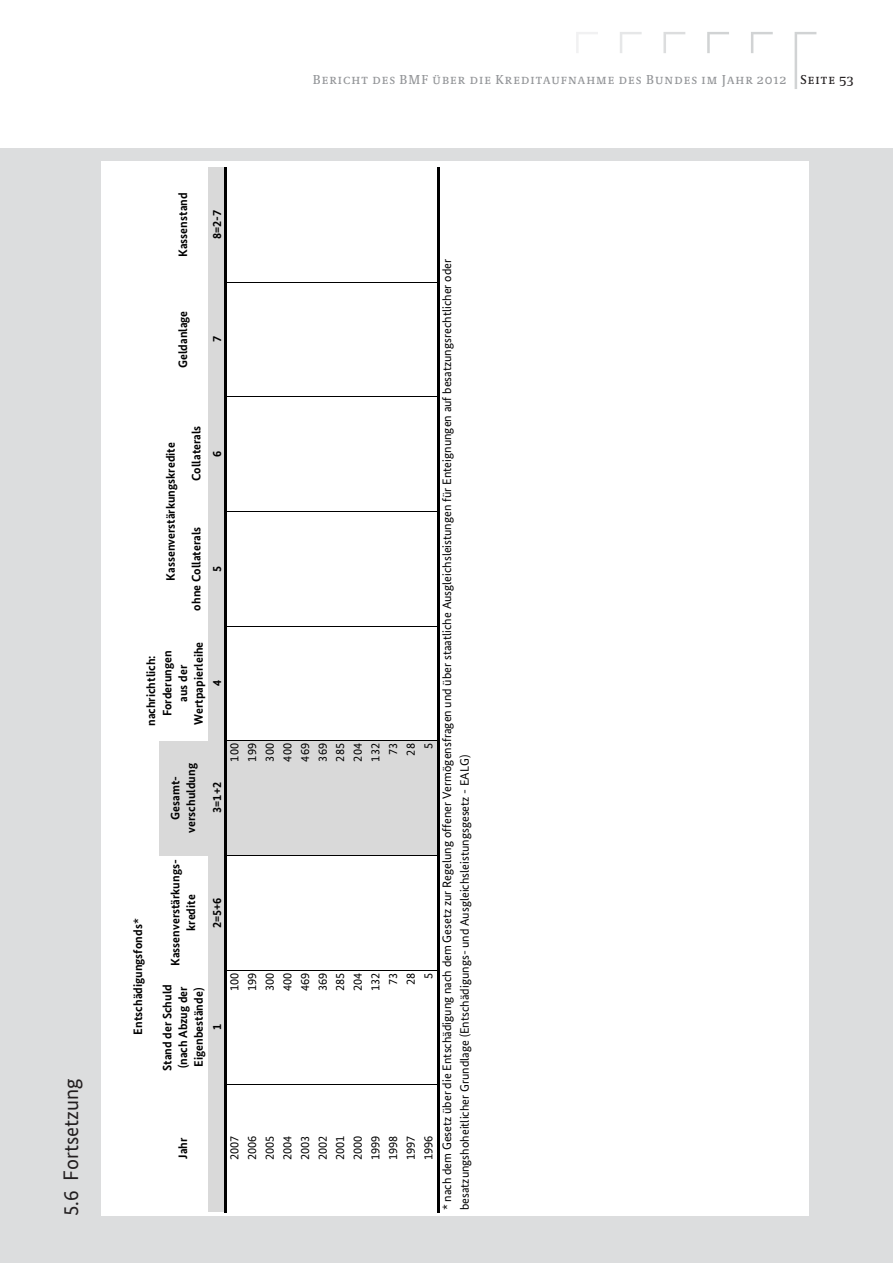
<style>
.page{position:relative;width:893px;height:1263px;background:#fff}
.page>*{position:absolute;margin:0;border:0;box-sizing:border-box;transform-origin:0 0}
.t1{font:21px "Bundes Sans";color:#231f20}
.t2{font:13.5px "Neue Demos SC Os F";letter-spacing:.075em;color:#939598}
.t3{font:12.3px/17.5px "Bundes Sans Office+T42";color:#000;text-align:right}
.t4{font:700 12.3px "Bundes Sans";letter-spacing:.005em;color:#000}
.s1{color:#231f20}
</style>
<div class="page">
<div style="left:0;top:149px;width:892px;height:1114px;background:#dcddde"></div>
<div style="left:101px;top:162px;width:707px;height:1054px;background:#fff"></div>
<div style="left:159px;top:741px;width:50px;height:114px;background:#d9d9d9"></div>
<div style="left:208px;top:167px;width:18px;height:1045px;background:#d9d9d9"></div>
<div style="left:225px;top:741px;width:18px;height:114px;background:#d9d9d9"></div>
<div style="left:243px;top:741px;width:18px;height:114px;background:#d9d9d9"></div>
<div style="left:261px;top:741px;width:17px;height:114px;background:#d9d9d9"></div>
<div style="left:278px;top:741px;width:18px;height:114px;background:#d9d9d9"></div>
<div style="left:296px;top:741px;width:18px;height:114px;background:#d9d9d9"></div>
<div style="left:314px;top:741px;width:17px;height:114px;background:#d9d9d9"></div>
<div style="left:331px;top:741px;width:18px;height:114px;background:#d9d9d9"></div>
<div style="left:349px;top:741px;width:18px;height:114px;background:#d9d9d9"></div>
<div style="left:366px;top:741px;width:18px;height:114px;background:#d9d9d9"></div>
<div style="left:384px;top:741px;width:18px;height:114px;background:#d9d9d9"></div>
<div style="left:402px;top:741px;width:18px;height:114px;background:#d9d9d9"></div>
<div style="left:419px;top:741px;width:19px;height:114px;background:#d9d9d9"></div>
<hr style="left:226px;top:1084px;width:211px;height:1px;background:#000">
<hr style="left:226px;top:970px;width:211px;height:1px;background:#000">
<hr style="left:226px;top:855px;width:211px;height:1px;background:#000">
<hr style="left:226px;top:741px;width:211px;height:1px;background:#000">
<hr style="left:226px;top:626px;width:211px;height:1px;background:#000">
<hr style="left:226px;top:511px;width:211px;height:1px;background:#000">
<hr style="left:226px;top:397px;width:211px;height:1px;background:#000">
<hr style="left:226px;top:282px;width:211px;height:1px;background:#000">
<hr style="left:224px;top:167px;width:2px;height:1045px;background:#000">
<hr style="left:437px;top:167px;width:2px;height:1045px;background:#000">
<svg style="left:794px;top:32px;width:22px;height:57px"></svg>
<svg style="left:576px;top:32px;width:22px;height:21px"></svg>
<svg style="left:620px;top:32px;width:21px;height:21px"></svg>
<svg style="left:663px;top:32px;width:22px;height:21px"></svg>
<svg style="left:707px;top:32px;width:22px;height:21px"></svg>
<svg style="left:751px;top:32px;width:21px;height:21px"></svg>
<p class="t1" style="left:63px;top:1181px;width:104px;rotate:-90deg">Fortsetzung</p>
<p class="t1" style="left:63px;top:1216px;width:27px;rotate:-90deg">5.6</p>
<p class="t2" style="left:313px;top:71px;width:542px">Bericht des BMF über die Kreditaufnahme des Bundes im Jahr 2012 <span class="s1">Seite 53</span></p>
<p class="t4" style="left:178px;top:257px;width:66px;rotate:-90deg">Kassenstand</p>
<p class="t4" style="left:178px;top:368px;width:59px;rotate:-90deg">Geldanlage</p>
<p class="t4" style="left:212px;top:239px;width:31px;rotate:-90deg">8=2-7</p>
<p class="t4" style="left:212px;top:342px;width:8px;rotate:-90deg">7</p>
<p class="t4" style="left:166px;top:581px;width:140px;rotate:-90deg">Kassenverstärkungskredite</p>
<p class="t4" style="left:191px;top:481px;width:57px;rotate:-90deg">Collaterals</p>
<p class="t4" style="left:212px;top:456px;width:8px;rotate:-90deg">6</p>
<p class="t4" style="left:191px;top:611px;width:85px;rotate:-90deg">ohne Collaterals</p>
<p class="t4" style="left:212px;top:572px;width:8px;rotate:-90deg">5</p>
<p class="t4" style="left:194px;top:725px;width:85px;rotate:-90deg">Wertpapierleihe</p>
<p class="t4" style="left:162px;top:716px;width:68px;rotate:-90deg">Forderungen</p>
<p class="t4" style="left:146px;top:726px;width:72px;rotate:-90deg">nachrichtlich:</p>
<p class="t4" style="left:178px;top:702px;width:38px;rotate:-90deg">aus der</p>
<p class="t4" style="left:212px;top:686px;width:8px;rotate:-90deg">4</p>
<p class="t4" style="left:186px;top:833px;width:71px;rotate:-90deg">verschuldung</p>
<p class="t4" style="left:170px;top:820px;width:45px;rotate:-90deg">Gesamt-</p>
<p class="t4" style="left:212px;top:813px;width:32px;rotate:-90deg">3=1+2</p>
<p class="t3" style="left:226px;top:762px;width:20px;rotate:-90deg">100<br>199<br>300<br>400<br>469<br>369<br>285<br>204<br>132<br>73<br>28<br>5</p>
<p class="t4" style="left:133px;top:1034px;width:118px;rotate:-90deg">Entschädigungsfonds*</p>
<p class="t4" style="left:170px;top:966px;width:108px;rotate:-90deg">Kassenverstärkungs-</p>
<p class="t4" style="left:186px;top:931px;width:38px;rotate:-90deg">kredite</p>
<p class="t4" style="left:212px;top:928px;width:32px;rotate:-90deg">2=5+6</p>
<p class="t4" style="left:162px;top:1071px;width:88px;rotate:-90deg">Stand der Schuld</p>
<p class="t4" style="left:178px;top:1068px;width:84px;rotate:-90deg">(nach Abzug der</p>
<p class="t4" style="left:194px;top:1067px;width:80px;rotate:-90deg">Eigenbestände)</p>
<p class="t4" style="left:212px;top:1030px;width:8px;rotate:-90deg">1</p>
<p class="t3" style="left:226px;top:991px;width:20px;rotate:-90deg">100<br>199<br>300<br>400<br>469<br>369<br>285<br>204<br>132<br>73<br>28<br>5</p>
<p class="t4" style="left:178px;top:1158px;width:23px;rotate:-90deg">Jahr</p>
<p class="t3" style="left:226px;top:1160px;width:26px;text-align:justify;rotate:-90deg">2007<br>2006<br>2005<br>2004<br>2003<br>2002<br>2001<br>2000<br>1999<br>1998<br>1997<br>1996</p>
<p class="t3" style="left:439px;top:1210px;width:953px;text-align:left;rotate:-90deg">* nach dem Gesetz über die Entschädigung nach dem Gesetz zur Regelung offener Vermögensfragen und über staatliche Ausgleichsleistungen für Enteignungen auf besatzungsrechtlicher oder besatzungshoheitlicher Grundlage (Entschädigungs- und Ausgleichsleistungsgesetz - EALG)</p>
</div>
